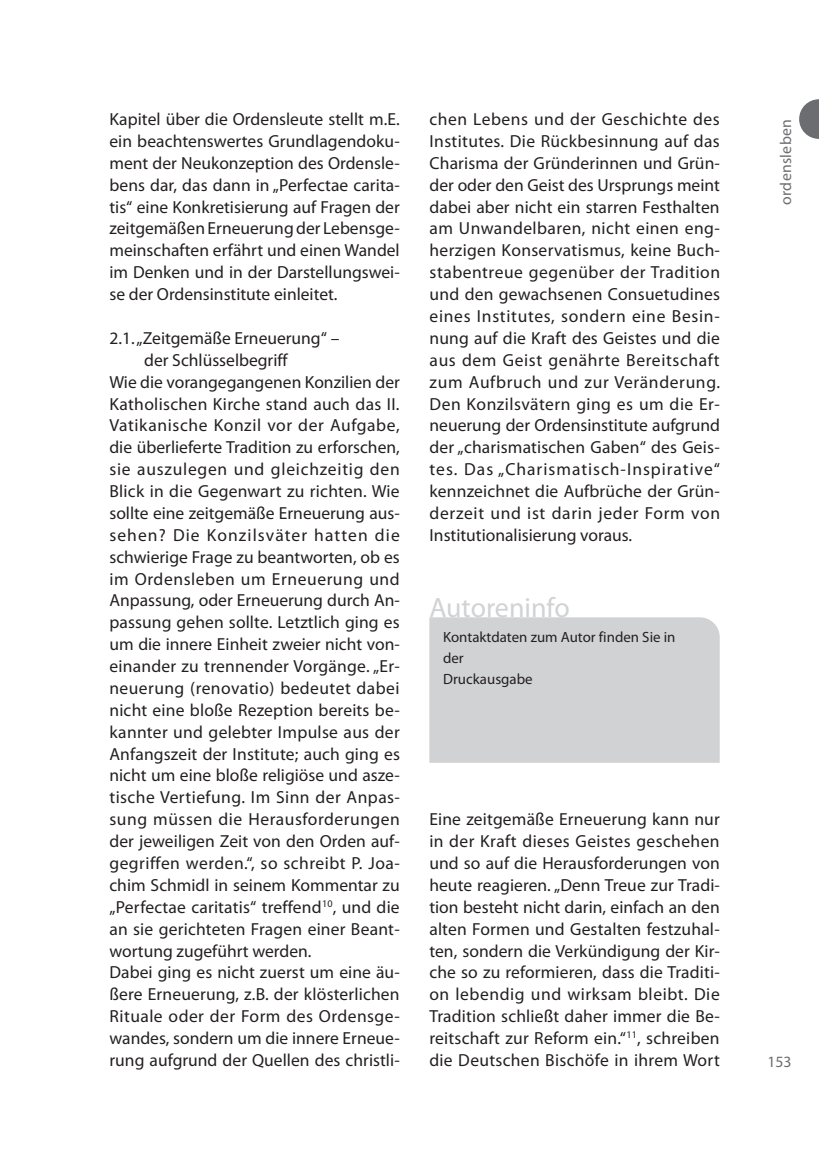
<style>
.page{position:relative;width:819px;height:1166px;background:#fff}
.page>*{position:absolute;margin:0;border:0;box-sizing:border-box;transform-origin:0 0}
.Headline{font:28px "Myriad Pro";color:#d1d2d4}
.Fließtext{font:17.5px/21.9px "Myriad Pro";letter-spacing:.005em;color:#231f20;text-align:justify}
.Zwischenüberschrift{font:17.5px/21.9px "Myriad Pro";color:#231f20}
.t1{font:15.75px "Myriad Pro";letter-spacing:.02em;color:#6c6d70}
.Autoreninfo_Buchinfo{font:14.88px/21px "Myriad Pro";color:#231f20}
</style>
<div class="page">
<svg style="left:799px;top:99px;width:20px;height:40px"></svg>
<div style="left:429px;top:617px;width:290px;height:146px;background:#d1d2d4"></div>
<p class="Fließtext" style="left:109px;top:108px;width:292px">Kapitel über die Ordensleute stellt m.E. ein beachtenswertes Grundlagendoku&shy;ment der Neukonzeption des Ordensle&shy;bens dar, das dann in „Perfectae carita&shy;tis“ eine Konkretisierung auf Fragen der zeitgemäßen Erneuerung der Lebensge&shy;meinschaften erfährt und einen Wandel im Denken und in der Darstellungswei&shy;se der Ordensinstitute einleitet.</p>
<p class="Zwischenüberschrift" style="left:144px;top:327px;width:197px;text-indent:-35px">2.1. „Zeitgemäße Erneuerung“ – der Schlüsselbegriff</p>
<p class="Fließtext" style="left:109px;top:370px;width:292px">Wie die vorangegangenen Konzilien der Katholischen Kirche stand auch das II.<br>Vatikanische Konzil vor der Aufgabe, die überlieferte Tradition zu erforschen, sie auszulegen und gleichzeitig den Blick in die Gegenwart zu richten. Wie sollte eine zeitgemäße Erneuerung aus&shy;sehen? Die Konzilsväter hatten die schwierige Frage zu beantworten, ob es im Ordensleben um Erneuerung und Anpassung, oder Erneuerung durch An&shy;passung gehen sollte. Letztlich ging es um die innere Einheit zweier nicht von&shy;einander zu trennender Vorgänge. „Er&shy;neuerung (renovatio) bedeutet dabei nicht eine bloße Rezeption bereits be&shy;kannter und gelebter Impulse aus der Anfangszeit der Institute; auch ging es nicht um eine bloße religiöse und asze&shy;tische Vertiefung. Im Sinn der Anpas&shy;sung müssen die Herausforderungen der jeweiligen Zeit von den Orden auf&shy;gegriffen werden.“, so schreibt P. Joa&shy;chim Schmidl in seinem Kommentar zu „Perfectae caritatis“ treffend<sup>10</sup>, und die an sie gerichteten Fragen einer Beant&shy;wortung zugeführt werden.</p>
<p class="Fließtext" style="left:109px;top:961px;width:292px">Dabei ging es nicht zuerst um eine äu&shy;ßere Erneuerung, z.B. der klösterlichen Rituale oder der Form des Ordensge&shy;wandes, sondern um die innere Erneue&shy;rung aufgrund der Quellen des christli-</p>
<p class="Fließtext" style="left:429px;top:108px;width:292px">chen Lebens und der Geschichte des Institutes. Die Rückbesinnung auf das Charisma der Gründerinnen und Grün&shy;der oder den Geist des Ursprungs meint dabei aber nicht ein starren Festhalten am Unwandelbaren, nicht einen eng&shy;herzigen Konservatismus, keine Buch&shy;stabentreue gegenüber der Tradition und den gewachsenen Consuetudines eines Institutes, sondern eine Besin&shy;nung auf die Kraft des Geistes und die aus dem Geist genährte Bereitschaft zum Aufbruch und zur Veränderung.<br>Den Konzilsvätern ging es um die Er&shy;neuerung der Ordensinstitute aufgrund der „charismatischen Gaben“ des Geis&shy;tes. Das „Charismatisch-Inspirative“ kennzeichnet die Aufbrüche der Grün&shy;derzeit und ist darin jeder Form von Institutionalisierung voraus.</p>
<p class="Headline" style="left:429px;top:591px;width:142px">Autoreninfo</p>
<p class="Autoreninfo_Buchinfo" style="left:443px;top:626px;width:234px">Kontaktdaten zum Autor finden Sie in der</p>
<p class="Autoreninfo_Buchinfo" style="left:443px;top:668px;width:91px">Druckausgabe</p>
<p class="Fließtext" style="left:429px;top:808px;width:292px">Eine zeitgemäße Erneuerung kann nur in der Kraft dieses Geistes geschehen und so auf die Herausforderungen von heute reagieren. „Denn Treue zur Tradi&shy;tion besteht nicht darin, einfach an den alten Formen und Gestalten festzuhal&shy;ten, sondern die Verkündigung der Kir&shy;che so zu reformieren, dass die Traditi&shy;on lebendig und wirksam bleibt. Die Tradition schließt daher immer die Be&shy;reitschaft zur Reform ein.“<sup>11</sup>, schreiben die Deutschen Bischöfe in ihrem Wort</p>
<p class="t1" style="left:776px;top:205px;width:87px;rotate:-90deg">ordensleben</p>
<p class="t1" style="left:767px;top:1052px;width:26px">153</p>
</div>
